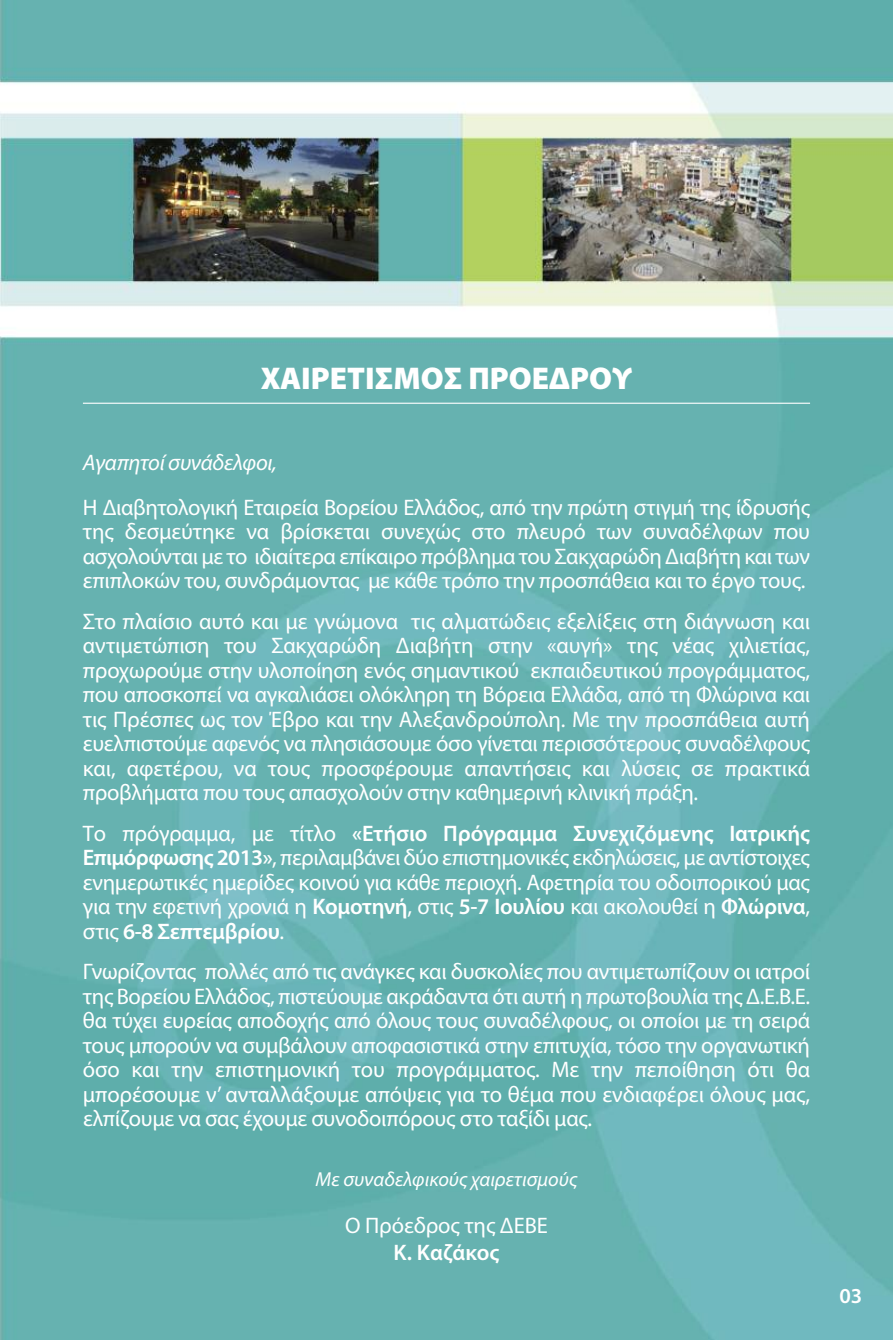
<style>
.page{position:relative;width:893px;height:1340px;background:#fff}
.page>*{position:absolute;margin:0;border:0;box-sizing:border-box;transform-origin:0 0}
.t1{font:900 31.5px "Myriad Pro";color:#fff}
.t2{font:22.5px/24.5px "Myriad Pro";letter-spacing:-.015em;color:#fff;text-align:justify}
.t3{font:italic 22.5px "Myriad Pro";letter-spacing:-.015em;color:#fff}
.t4{font:600 22.5px "Myriad Pro";color:#fff}
.t5{font:600 21.38px "Myriad Pro";color:#fff}
.t6{font:italic 20.25px "Myriad Pro";color:#fff}
.s1{font-weight:600}
</style>
<div class="page">
<img style="left:0;top:0;width:893px;height:1339px">
<hr style="left:83px;top:402px;width:727px;height:2px;background:#fff">
<h1 class="t1" style="left:261px;top:366px;width:373px">ΧΑΙΡΕΤΙΣΜΟΣ ΠΡΟΕΔΡΟΥ</h1>
<p class="t3" style="left:83px;top:454px;width:195px">Αγαπητοί συνάδελφοι,</p>
<p class="t2" style="left:83px;top:496px;width:729px">Η Διαβητολογική Εταιρεία Βορείου Ελλάδος, από την πρώτη στιγμή της ίδρυσής της δεσμεύτηκε να βρίσκεται συνεχώς στο πλευρό των συναδέλφων που ασχολούνται με το ιδιαίτερα επίκαιρο πρόβλημα του Σακχαρώδη Διαβήτη και των επιπλοκών του, συνδράμοντας με κάθε τρόπο την προσπάθεια και το έργο τους.</p>
<p class="t2" style="left:83px;top:610px;width:729px">Στο πλαίσιο αυτό και με γνώμονα τις αλματώδεις εξελίξεις στη διάγνωση και αντιμετώπιση του Σακχαρώδη Διαβήτη στην «αυγή» της νέας χιλιετίας, προχωρούμε στην υλοποίηση ενός σημαντικού εκπαιδευτικού προγράμματος, που αποσκοπεί να αγκαλιάσει ολόκληρη τη Βόρεια Ελλάδα, από τη Φλώρινα και τις Πρέσπες ως τον Έβρο και την Αλεξανδρούπολη. Με την προσπάθεια αυτή ευελπιστούμε αφενός να πλησιάσουμε όσο γίνεται περισσότερους συναδέλφους και, αφετέρου, να τους προσφέρουμε απαντήσεις και λύσεις σε πρακτικά προβλήματα που τους απασχολούν στην καθημερινή κλινική πράξη.</p>
<p class="t2" style="left:83px;top:822px;width:729px">Το πρόγραμμα, με τίτλο <span class="s1">«Ετήσιο Πρόγραμμα Συνεχιζόμενης Ιατρικής Επιμόρφωσης 2013»</span>, περιλαμβάνει δύο επιστημονικές εκδηλώσεις, με αντίστοιχες ενημερωτικές ημερίδες κοινού για κάθε περιοχή. Αφετηρία του οδοιπορικού μας για την εφετινή χρονιά η <span class="s1">Κομοτηνή</span>, στις <span class="s1">5-7 Ιουλίου</span> και ακολουθεί η <span class="s1">Φλώρινα</span>, στις <span class="s1">6-8 Σεπτεμβρίου</span>.</p>
<p class="t2" style="left:83px;top:961px;width:729px">Γνωρίζοντας πολλές από τις ανάγκες και δυσκολίες που αντιμετωπίζουν οι ιατροί της Βορείου Ελλάδος, πιστεύουμε ακράδαντα ότι αυτή η πρωτοβουλία της Δ.Ε.Β.Ε. θα τύχει ευρείας αποδοχής από όλους τους συναδέλφους, οι οποίοι με τη σειρά τους μπορούν να συμβάλουν αποφασιστικά στην επιτυχία, τόσο την οργανωτική όσο και την επιστημονική του προγράμματος. Με την πεποίθηση ότι θα μπορέσουμε ν’ ανταλλάξουμε απόψεις για το θέμα που ενδιαφέρει όλους μας, ελπίζουμε να σας έχουμε συνοδοιπόρους στο ταξίδι μας.</p>
<p class="t6" style="left:316px;top:1171px;width:263px">Με συναδελφικούς χαιρετισμούς</p>
<p class="t2" style="left:345px;top:1215px;width:204px">Ο Πρόεδρος της ΔΕΒΕ</p>
<p class="t4" style="left:394px;top:1244px;width:107px">Κ. Καζάκος</p>
<p class="t5" style="left:839px;top:1287px;width:24px">03</p>
</div>
